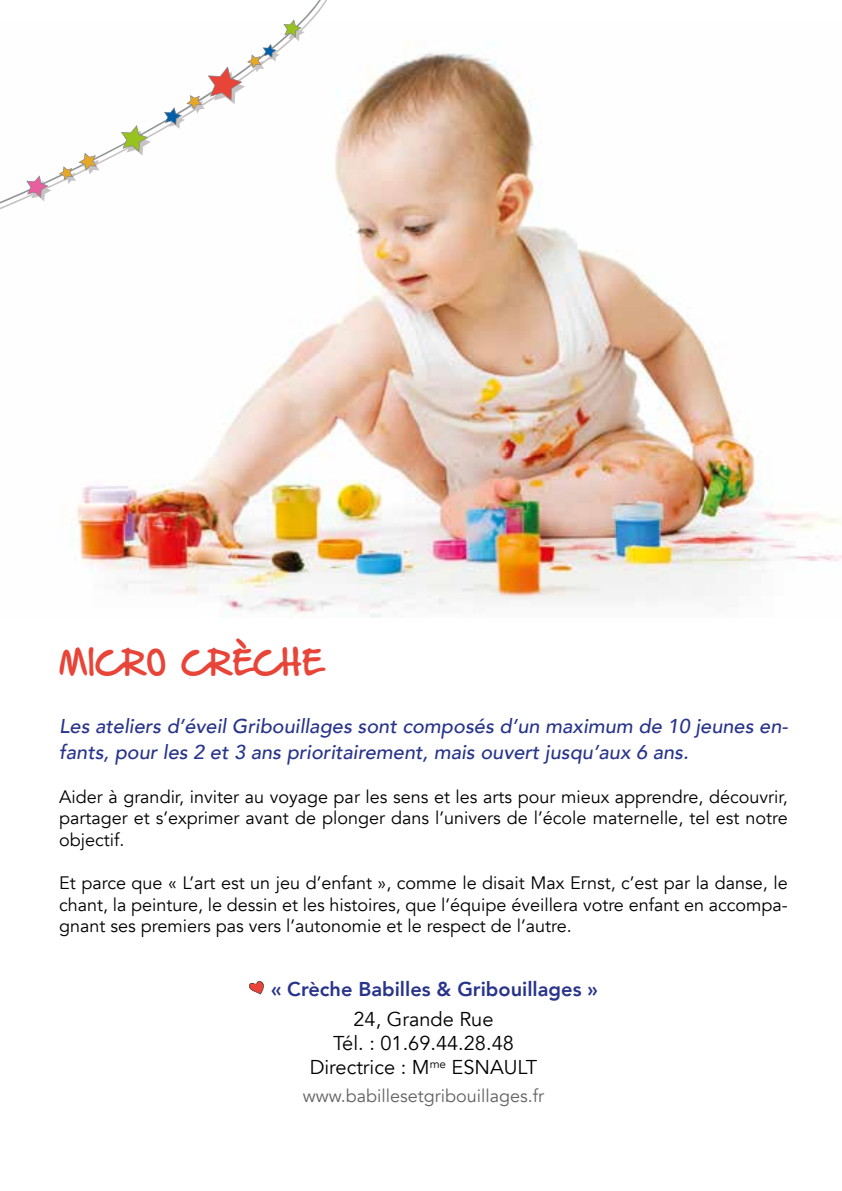
<style>
.page{position:relative;width:842px;height:1191px;background:#fff}
.page>*{position:absolute;margin:0;border:0;box-sizing:border-box;transform-origin:0 0}
.t1{font:28px "Hand Of Sean Demo";letter-spacing:.01em;color:#e84438}
.t2{font:italic 500 20px/25.2px "Avenir";color:#28348b}
.t3{font:20px/24px "Avenir";color:#000;text-align:center}
.t4{font:800 20px "Avenir";color:#28348b}
.t5{font:18px/21.6px "Avenir";color:#000;text-align:justify}
.t6{font:18px "Avenir";color:#646363}
</style>
<div class="page">
<img style="left:75px;top:43px;width:767px;height:574px">
<svg style="left:249px;top:981px;width:15px;height:13px"></svg>
<svg style="left:75px;top:43px;width:271px;height:198px"></svg>
<svg style="left:0;top:0;width:343px;height:231px"></svg>
<svg style="left:283px;top:19px;width:19px;height:19px"></svg>
<svg style="left:26px;top:175px;width:23px;height:23px"></svg>
<svg style="left:59px;top:153px;width:38px;height:27px"></svg>
<svg style="left:164px;top:95px;width:38px;height:30px"></svg>
<svg style="left:208px;top:44px;width:69px;height:57px"></svg>
<svg style="left:121px;top:125px;width:27px;height:27px"></svg>
<h1 class="t1" style="left:59px;top:650px;width:265px">MICRO CRÈCHE</h1>
<p class="t2" style="left:59px;top:714px;width:730px">Les ateliers d’éveil Gribouillages sont composés d’un maximum de 10 jeunes en&shy;fants, pour les 2 et 3 ans prioritairement, mais ouvert jusqu’aux 6 ans.</p>
<p class="t5" style="left:59px;top:786px;width:730px">Aider à grandir, inviter au voyage par les sens et les arts pour mieux apprendre, découvrir, partager et s’exprimer avant de plonger dans l’univers de l’école maternelle, tel est notre objectif.</p>
<p class="t5" style="left:59px;top:872px;width:730px">Et parce que « L’art est un jeu d’enfant », comme le disait Max Ernst, c’est par la danse, le chant, la peinture, le dessin et les histoires, que l’équipe éveillera votre enfant en accompa&shy;gnant ses premiers pas vers l’autonomie et le respect de l’autre.</p>
<p class="t4" style="left:271px;top:973px;width:328px">« Crèche Babilles &amp; Gribouillages »</p>
<p class="t3" style="left:310px;top:1007px;width:229px">24, Grande Rue<br>Tél. : 01.69.44.28.48<br>Directrice : M<sup>me</sup> ESNAULT</p>
<p class="t6" style="left:303px;top:1085px;width:243px">www.babillesetgribouillages.fr</p>
</div>
